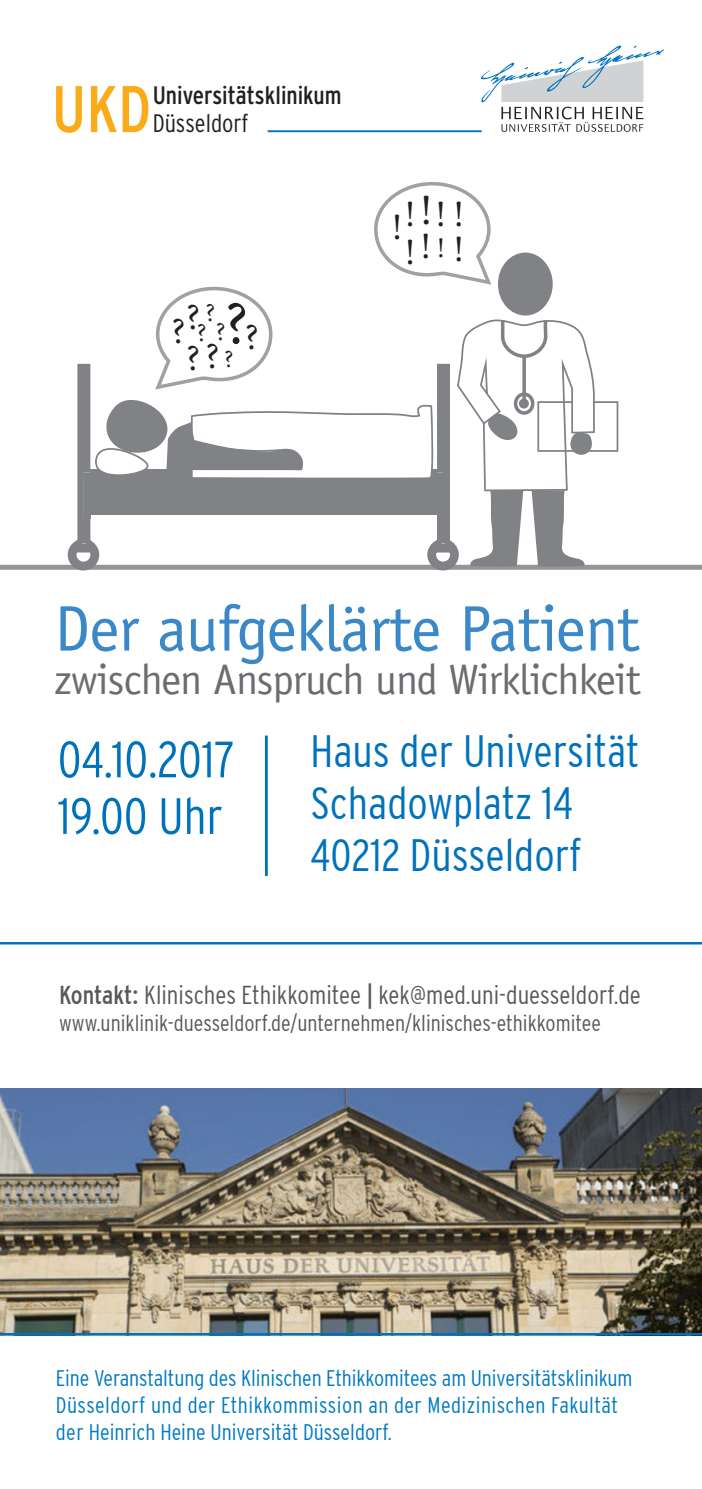
<style>
.page{position:relative;width:702px;height:1489px;background:#fff}
.page>*{position:absolute;margin:0;border:0;box-sizing:border-box;transform-origin:0 0}
.t1{font:condensed 65.75px "Interstate";color:#faab1a}
.t2{font:64.5px "Officina Sans";letter-spacing:-.01em;color:#3b88c8}
.t3{font:61px "Minion Pro";color:#231f20}
.t4{font:300 condensed 51px/56.5px "Interstate";color:#0072bc}
.t5{font:300 condensed 45.25px/52.2px "Interstate";color:#0072bc}
.t6{font:42.75px "Officina Sans";letter-spacing:-.02em;color:#6c6d70}
.t7{font:36.75px/34.5px "Minion Pro";color:#231f20;text-align:center}
.t8{font:300 condensed 25.75px "Interstate";color:#57585a}
.t9{font:25.75px/19.8px "Minion Pro";color:#231f20;text-align:center}
.t10{font:condensed 25.25px "Interstate";color:#231f20}
.t11{font:300 condensed 25.25px "Interstate";color:#231f20}
.t12{font:300 condensed 22.5px/27px "Interstate";color:#007ac0}
.t13{font:300 condensed 22.5px "Interstate";color:#57585a}
.s1{font-size:24.5px}
.s2{font-size:42.5px}
.s3{font-size:28.25px}
.s4{font-weight:400}
</style>
<div class="page">
<hr style="left:0;top:942px;width:702px;height:2px;background:#0072bc">
<div style="left:0;top:564px;width:702px;height:5px;background:#939598"></div>
<hr style="left:265px;top:735px;width:3px;height:140px;background:#0072bc">
<svg style="left:68px;top:182px;width:550px;height:388px"></svg>
<svg style="left:481px;top:45px;width:183px;height:87px"></svg>
<hr style="left:268px;top:130px;width:213px;height:2px;background:#0072bc">
<img style="left:0;top:1088px;width:702px;height:244px">
<hr style="left:0;top:1332px;width:702px;height:3px;background:#0072bc">
<h1 class="t1" style="left:52px;top:72px;width:101px">UKD</h1>
<p class="t10" style="left:153px;top:81px;width:190px">Universitätsklinikum</p>
<p class="t11" style="left:153px;top:109px;width:97px">Düsseldorf</p>
<p class="t9" style="left:197px;top:302px;width:30px">?<br>? ?</p>
<h3 class="t3" style="left:225px;top:283px;width:25px">?</h3>
<h3 class="t7" style="left:171px;top:307px;width:30px">??</h3>
<h3 class="t7" style="left:245px;top:320px;width:15px">?</h3>
<h3 class="t7" style="left:186px;top:340px;width:49px">??<span class="s1">?</span></h3>
<h3 class="t7" style="left:392px;top:197px;width:74px">!!<span class="s2">!</span>!! !!<span class="s3">!</span>!</h3>
<h2 class="t2" style="left:54px;top:591px;width:586px">Der aufgeklärte Patient</h2>
<h3 class="t6" style="left:54px;top:655px;width:588px">zwischen Anspruch und Wirklichkeit</h3>
<h3 class="t5" style="left:310px;top:724px;width:330px">Haus der Universität<br>Schadowplatz 14<br>40212 Düsseldorf</h3>
<h3 class="t4" style="left:58px;top:730px;width:179px">04.10.2017<br>19.00 Uhr</h3>
<p class="t8" style="left:59px;top:980px;width:583px"><span class="s4">Kontakt:</span> Klinisches Ethikkomitee <span class="s4">|</span> kek@med.uni-duesseldorf.de</p>
<p class="t13" style="left:59px;top:1010px;width:543px">www.uniklinik-duesseldorf.de/unternehmen/klinisches-ethikkomitee</p>
<p class="t12" style="left:56px;top:1364px;width:578px">Eine Veranstaltung des Klinischen Ethikkomitees am Universitätsklinikum<br>Düsseldorf und der Ethikkommission an der Medizinischen Fakultät der Heinrich Heine Universität Düsseldorf.</p>
</div>
